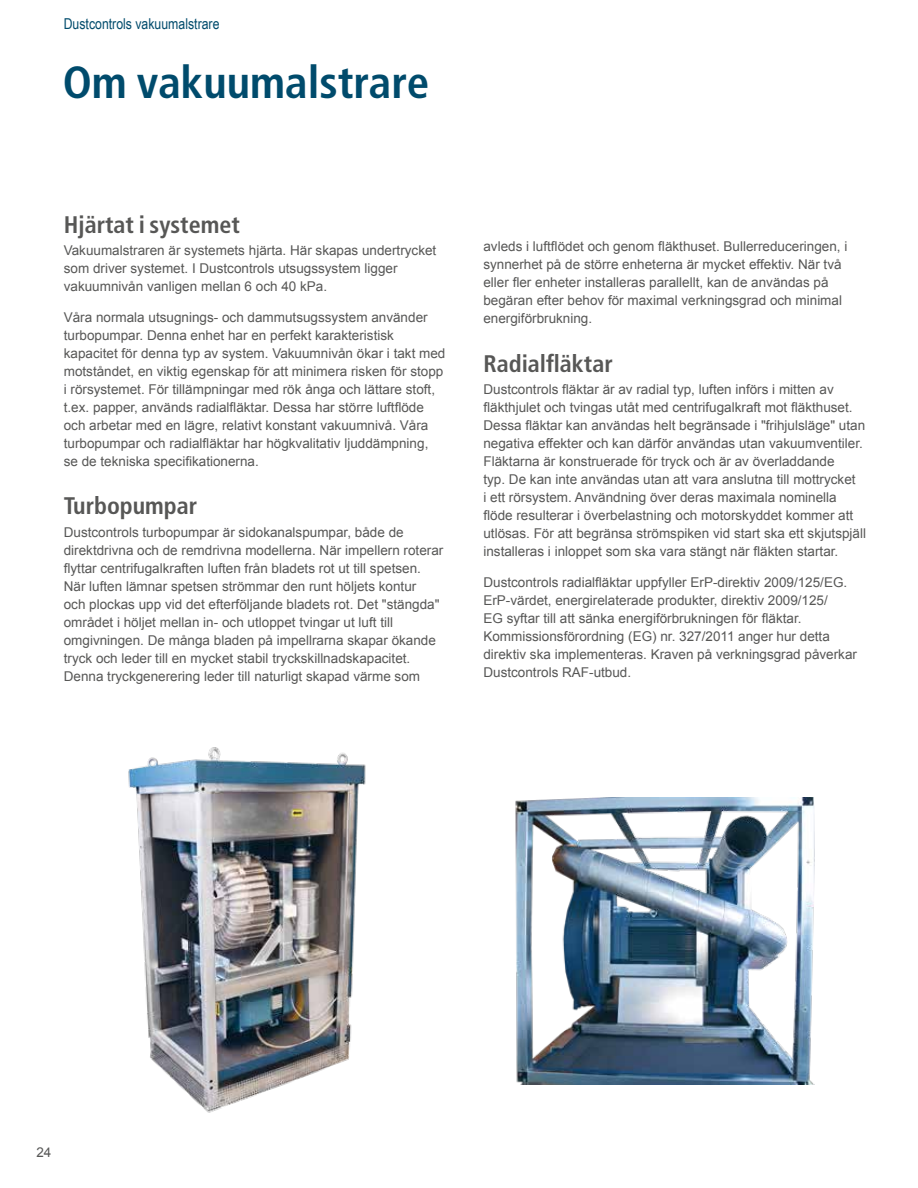
<style>
.page{position:relative;width:918px;height:1188px;background:#fff}
.page>*{position:absolute;margin:0;border:0;box-sizing:border-box;transform-origin:0 0}
.t1{font:700 condensed 45px "Frutiger LT Pro";color:#004b6c}
.t2{font:700 condensed 24px "Frutiger LT Pro";color:#575756}
.t3{font:15px "Arial Narrow";color:#004b6c}
.t4{font:13.5px/18px "Arial";color:#575756}
</style>
<div class="page">
<img style="left:515px;top:797px;width:299px;height:288px">
<img style="left:128px;top:747px;width:238px;height:366px">
<p class="t3" style="left:64px;top:13px;width:157px">Dustcontrols vakuumalstrare</p>
<h1 class="t1" style="left:63px;top:55px;width:368px">Om vakuumalstrare</h1>
<h2 class="t2" style="left:64px;top:210px;width:178px">Hjärtat i systemet</h2>
<p class="t4" style="left:64px;top:241px;width:374px">Vakuumalstraren är systemets hjärta. Här skapas undertrycket som driver systemet. I Dustcontrols utsugssystem ligger vakuumnivån vanligen mellan 6 och 40 kPa.</p>
<p class="t4" style="left:64px;top:308px;width:383px">Våra normala utsugnings- och dammutsugssystem använder turbopumpar. Denna enhet har en perfekt karakteristisk kapacitet för denna typ av system. Vakuumnivån ökar i takt med motståndet, en viktig egenskap för att minimera risken för stopp i rörsystemet. För tillämpningar med rök ånga och lättare stoft, t.ex. papper, används radialfläktar. Dessa har större luftflöde och arbetar med en lägre, relativt konstant vakuumnivå. Våra turbopumpar och radialfläktar har högkvalitativ ljuddämpning, se de tekniska specifikationerna.</p>
<h2 class="t2" style="left:64px;top:492px;width:135px">Turbopumpar</h2>
<p class="t4" style="left:64px;top:523px;width:381px">Dustcontrols turbopumpar är sidokanalspumpar, både de direktdrivna och de remdrivna modellerna. När impellern roterar flyttar centrifugalkraften luften från bladets rot ut till spetsen.<br>När luften lämnar spetsen strömmar den runt höljets kontur<br>och plockas upp vid det efterföljande bladets rot. Det "stängda" området i höljet mellan in- och utloppet tvingar ut luft till omgivningen. De många bladen på impellrarna skapar ökande tryck och leder till en mycket stabil tryckskillnadskapacitet.<br>Denna tryckgenerering leder till naturligt skapad värme som</p>
<p class="t4" style="left:483px;top:238px;width:365px">avleds i luftflödet och genom fläkthuset. Bullerreduceringen, i synnerhet på de större enheterna är mycket effektiv. När två eller fler enheter installeras parallellt, kan de användas på begäran efter behov för maximal verkningsgrad och minimal energiförbrukning.</p>
<h2 class="t2" style="left:483px;top:350px;width:131px">Radialfläktar</h2>
<p class="t4" style="left:483px;top:381px;width:384px">Dustcontrols fläktar är av radial typ, luften införs i mitten av fläkthjulet och tvingas utåt med centrifugalkraft mot fläkthuset.<br>Dessa fläktar kan användas helt begränsade i "frihjulsläge" utan negativa effekter och kan därför användas utan vakuumventiler.<br>Fläktarna är konstruerade för tryck och är av överladdande<br>typ. De kan inte användas utan att vara anslutna till mottrycket<br>i ett rörsystem. Användning över deras maximala nominella flöde resulterar i överbelastning och motorskyddet kommer att utlösas. För att begränsa strömspiken vid start ska ett skjutspjäll installeras i inloppet som ska vara stängt när fläkten startar.</p>
<p class="t4" style="left:483px;top:573px;width:375px">Dustcontrols radialfläktar uppfyller ErP-direktiv 2009/125/EG.<br>ErP-värdet, energirelaterade produkter, direktiv 2009/125/<br>EG syftar till att sänka energiförbrukningen för fläktar.<br>Kommissionsförordning (EG) nr. 327/2011 anger hur detta direktiv ska implementeras. Kraven på verkningsgrad påverkar Dustcontrols RAF-utbud.</p>
<p class="t4" style="left:36px;top:1143px;width:17px">24</p>
</div>
